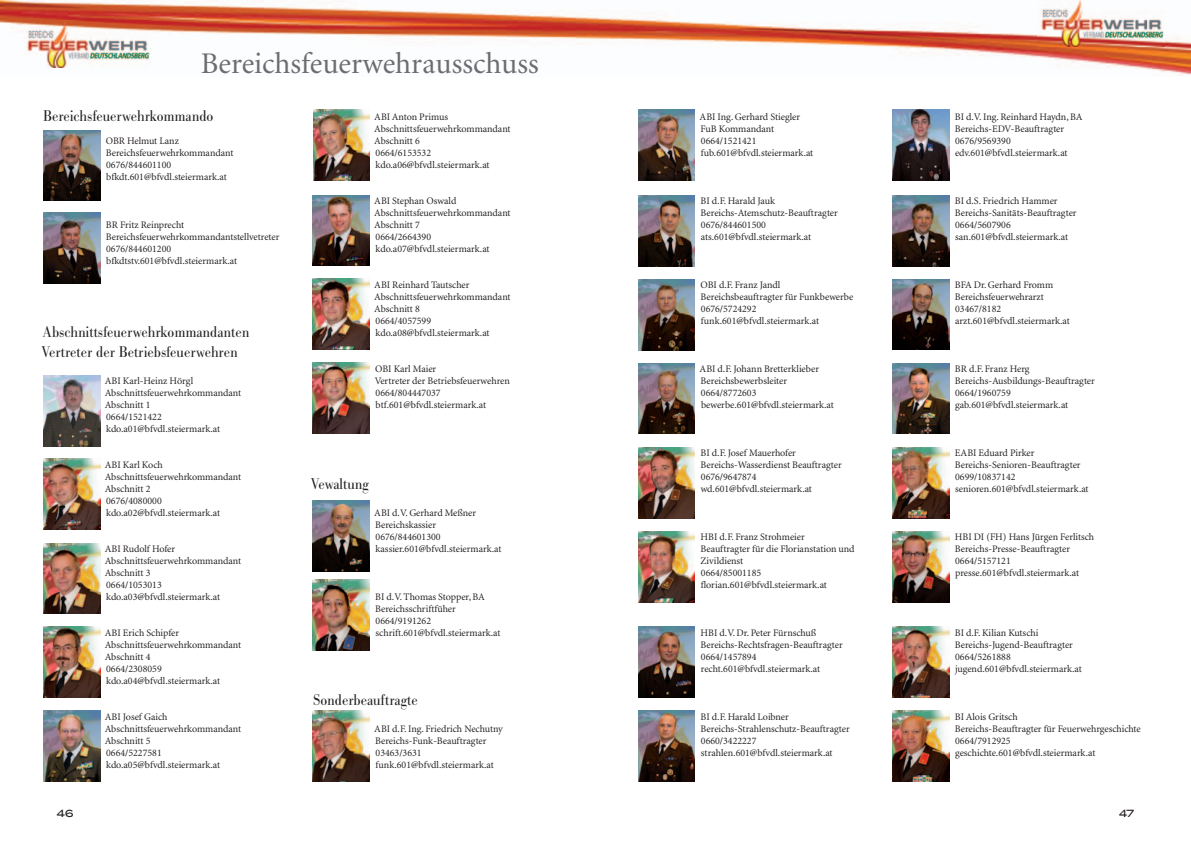
<style>
.page{position:relative;width:1191px;height:842px;background:#fff}
.page>*{position:absolute;margin:0;border:0;box-sizing:border-box;transform-origin:0 0}
.t1{font:30px "Minion";color:#6c6d70}
.t2{font:16.2px/19.5px "URW Bodoni T Ligh Extr Narr";color:#231f20}
.t3{font:10px/12px "Minion MM 367 585 10";color:#231f20}
.t4{font:500 10px "Blair ITC";color:#231f20}
</style>
<div class="page">
<img style="left:0;top:0;width:1191px;height:76px">
<img style="left:43px;top:130px;width:57px;height:71px">
<img style="left:43px;top:375px;width:57px;height:71px">
<img style="left:43px;top:459px;width:57px;height:71px">
<img style="left:43px;top:543px;width:57px;height:71px">
<img style="left:43px;top:627px;width:57px;height:71px">
<img style="left:43px;top:710px;width:57px;height:71px">
<img style="left:43px;top:212px;width:57px;height:71px">
<img style="left:313px;top:109px;width:56px;height:71px">
<img style="left:313px;top:195px;width:56px;height:71px">
<img style="left:313px;top:279px;width:56px;height:71px">
<img style="left:313px;top:363px;width:56px;height:71px">
<img style="left:313px;top:500px;width:56px;height:71px">
<img style="left:313px;top:579px;width:56px;height:71px">
<img style="left:313px;top:710px;width:56px;height:71px">
<img style="left:638px;top:109px;width:57px;height:71px">
<img style="left:892px;top:109px;width:57px;height:71px">
<img style="left:638px;top:196px;width:57px;height:71px">
<img style="left:892px;top:196px;width:57px;height:71px">
<img style="left:638px;top:279px;width:57px;height:71px">
<img style="left:892px;top:279px;width:57px;height:71px">
<img style="left:638px;top:363px;width:57px;height:71px">
<img style="left:892px;top:363px;width:57px;height:71px">
<img style="left:638px;top:447px;width:57px;height:71px">
<img style="left:892px;top:447px;width:57px;height:71px">
<img style="left:638px;top:531px;width:57px;height:71px">
<img style="left:892px;top:531px;width:57px;height:71px">
<img style="left:638px;top:627px;width:57px;height:71px">
<img style="left:892px;top:627px;width:57px;height:71px">
<img style="left:638px;top:710px;width:57px;height:71px">
<img style="left:892px;top:710px;width:57px;height:71px">
<img style="left:1037px;top:0;width:127px;height:47px">
<img style="left:23px;top:21px;width:127px;height:46px">
<h1 class="t1" style="left:201px;top:49px;width:339px">Bereichsfeuerwehrausschuss</h1>
<h2 class="t2" style="left:43px;top:107px;width:172px">Bereichsfeuerwehrkommando</h2>
<p class="t3" style="left:106px;top:135px;width:129px">OBR Helmut Lanz<br>Bereichsfeuerwehrkommandant<br>0676/844601100 bfkdt.601@bfvdl.steiermark.at</p>
<p class="t3" style="left:106px;top:219px;width:175px">BR Fritz Reinprecht<br>Bereichsfeuerwehrkommandantstellvetreter<br>0676/844601200 bfkdtstv.601@bfvdl.steiermark.at</p>
<h2 class="t2" style="left:42px;top:323px;width:209px">Abschnittsfeuerwehrkommandanten<br>Vertreter der Betriebsfeuerwehren</h2>
<p class="t3" style="left:105px;top:375px;width:138px">ABI Karl-Heinz Hörgl<br>Abschnittsfeuerwehrkommandant<br>Abschnitt 1<br>0664/1521422 kdo.a01@bfvdl.steiermark.at</p>
<p class="t3" style="left:105px;top:459px;width:138px">ABI Karl Koch<br>Abschnittsfeuerwehrkommandant<br>Abschnitt 2<br>0676/4080000 kdo.a02@bfvdl.steiermark.at</p>
<p class="t3" style="left:105px;top:543px;width:138px">ABI Rudolf Hofer<br>Abschnittsfeuerwehrkommandant<br>Abschnitt 3<br>0664/1053013 kdo.a03@bfvdl.steiermark.at</p>
<p class="t3" style="left:105px;top:627px;width:138px">ABI Erich Schipfer<br>Abschnittsfeuerwehrkommandant<br>Abschnitt 4<br>0664/2308059 kdo.a04@bfvdl.steiermark.at</p>
<p class="t3" style="left:105px;top:711px;width:138px">ABI Josef Gaich<br>Abschnittsfeuerwehrkommandant<br>Abschnitt 5<br>0664/5227581 kdo.a05@bfvdl.steiermark.at</p>
<p class="t3" style="left:374px;top:111px;width:138px">ABI Anton Primus<br>Abschnittsfeuerwehrkommandant<br>Abschnitt 6<br>0664/6153532 kdo.a06@bfvdl.steiermark.at</p>
<p class="t3" style="left:374px;top:195px;width:138px">ABI Stephan Oswald<br>Abschnittsfeuerwehrkommandant<br>Abschnitt 7<br>0664/2664390 kdo.a07@bfvdl.steiermark.at</p>
<p class="t3" style="left:374px;top:279px;width:138px">ABI Reinhard Tautscher<br>Abschnittsfeuerwehrkommandant<br>Abschnitt 8<br>0664/4057599 kdo.a08@bfvdl.steiermark.at</p>
<p class="t3" style="left:375px;top:363px;width:137px">OBI Karl Maier<br>Vertreter der Betriebsfeuerwehren<br>0664/804447037 btf.601@bfvdl.steiermark.at</p>
<h2 class="t2" style="left:311px;top:474px;width:59px">Vewaltung</h2>
<p class="t3" style="left:374px;top:507px;width:129px">ABI d.V. Gerhard Meßner<br>Bereichskassier<br>0676/844601300 kassier.601@bfvdl.steiermark.at</p>
<p class="t3" style="left:375px;top:591px;width:127px">BI d.V. Thomas Stopper, BA<br>Bereichsschriftfüher<br>0664/9191262 schrift.601@bfvdl.steiermark.at</p>
<h2 class="t2" style="left:313px;top:691px;width:106px">Sonderbeauftragte</h2>
<p class="t3" style="left:374px;top:723px;width:130px">ABI d.F. Ing. Friedrich Nechutny<br>Bereichs-Funk-Beauftragter<br>03463/3631 funk.601@bfvdl.steiermark.at</p>
<p class="t3" style="left:699px;top:111px;width:115px">ABI Ing. Gerhard Stiegler<br>FuB Kommandant<br>0664/1521421 fub.601@bfvdl.steiermark.at</p>
<p class="t3" style="left:700px;top:195px;width:139px">BI d.F. Harald Jauk<br>Bereichs-Atemschutz-Beauftragter<br>0676/844601500 ats.601@bfvdl.steiermark.at</p>
<p class="t3" style="left:700px;top:279px;width:154px">OBI d.F. Franz Jandl<br>Bereichsbeauftragter für Funkbewerbe<br>0676/5724292 funk.601@bfvdl.steiermark.at</p>
<p class="t3" style="left:699px;top:363px;width:136px">ABI d.F. Johann Bretterklieber<br>Bereichsbewerbsleiter<br>0664/8772603 bewerbe.601@bfvdl.steiermark.at</p>
<p class="t3" style="left:700px;top:447px;width:142px">BI d.F. Josef Mauerhofer<br>Bereichs-Wasserdienst Beauftragter<br>0676/9647874 wd.601@bfvdl.steiermark.at</p>
<p class="t3" style="left:700px;top:531px;width:156px">HBI d.F. Franz Strohmeier<br>Beauftragter für die Florianstation und<br>Zivildienst<br>0664/85001185 florian.601@bfvdl.steiermark.at</p>
<p class="t3" style="left:700px;top:627px;width:143px">HBI d.V. Dr. Peter Fürnschuß<br>Bereichs-Rechtsfragen-Beauftragter<br>0664/1457894 recht.601@bfvdl.steiermark.at</p>
<p class="t3" style="left:700px;top:711px;width:150px">BI d.F. Harald Loibner<br>Bereichs-Strahlenschutz-Beauftragter<br>0660/3422227 strahlen.601@bfvdl.steiermark.at</p>
<p class="t3" style="left:955px;top:111px;width:129px">BI d.V. Ing. Reinhard Haydn, BA<br>Bereichs-EDV-Beauftragter<br>0676/9569390 edv.601@bfvdl.steiermark.at</p>
<p class="t3" style="left:955px;top:195px;width:123px">BI d.S. Friedrich Hammer<br>Bereichs-Sanitäts-Beauftragter<br>0664/5607906 san.601@bfvdl.steiermark.at</p>
<p class="t3" style="left:955px;top:279px;width:116px">BFA Dr. Gerhard Fromm<br>Bereichsfeuerwehrarzt<br>03467/8182 arzt.601@bfvdl.steiermark.at</p>
<p class="t3" style="left:955px;top:363px;width:141px">BR d.F. Franz Herg<br>Bereichs-Ausbildungs-Beauftragter<br>0664/1960759 gab.601@bfvdl.steiermark.at</p>
<p class="t3" style="left:955px;top:447px;width:135px">EABI Eduard Pirker<br>Bereichs-Senioren-Beauftragter<br>0699/10837142 senioren.601@bfvdl.steiermark.at</p>
<p class="t3" style="left:955px;top:531px;width:141px">HBI DI (FH) Hans Jürgen Ferlitsch<br>Bereichs-Presse-Beauftragter<br>0664/5157121 presse.601@bfvdl.steiermark.at</p>
<p class="t3" style="left:955px;top:627px;width:128px">BI d.F. Kilian Kutschi<br>Bereichs-Jugend-Beauftragter<br>0664/5261888 jugend.601@bfvdl.steiermark.at</p>
<p class="t3" style="left:955px;top:711px;width:187px">BI Alois Gritsch<br>Bereichs-Beauftragter für Feuerwehrgeschichte<br>0664/7912925 geschichte.601@bfvdl.steiermark.at</p>
<p class="t4" style="left:57px;top:807px;width:19px">46</p>
<p class="t4" style="left:1119px;top:807px;width:17px">47</p>
</div>
